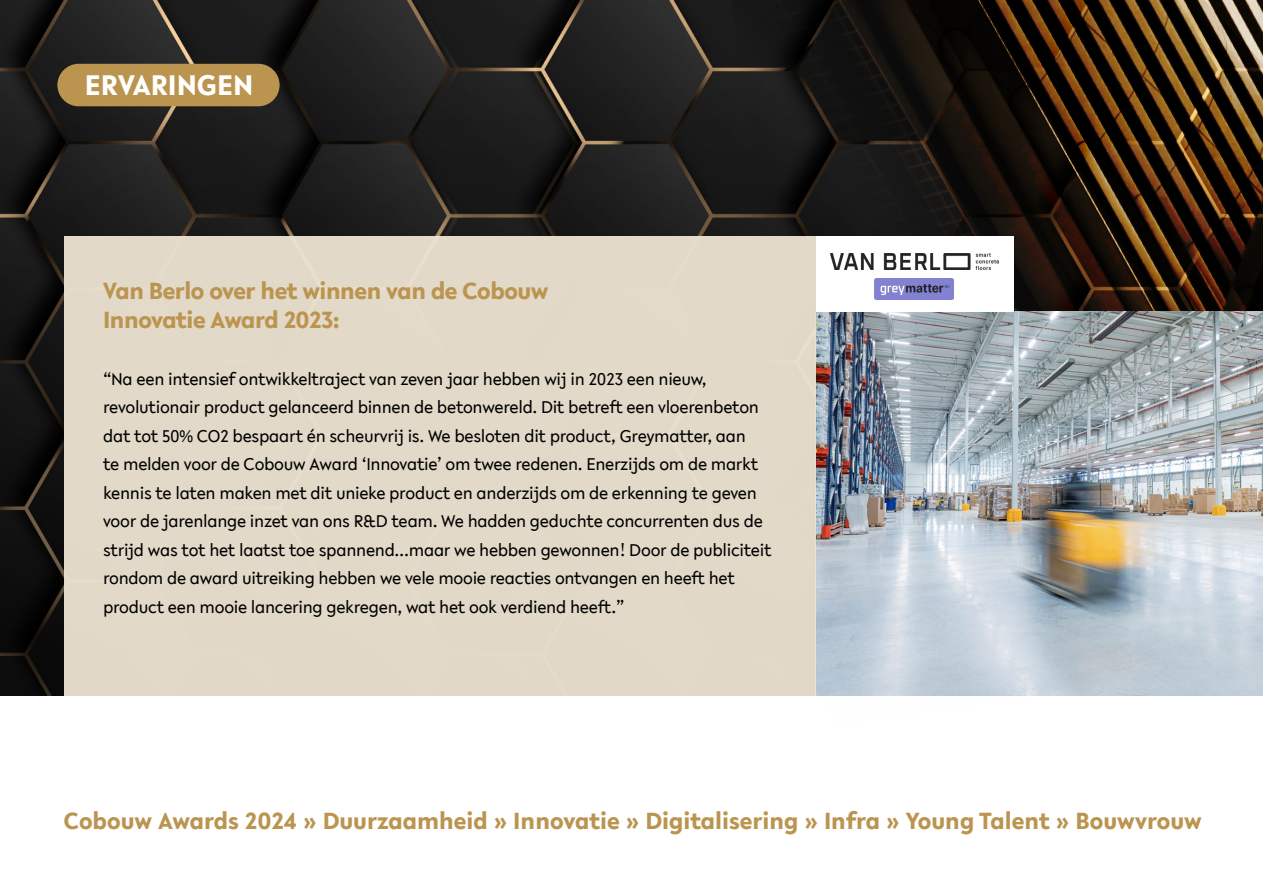
<style>
.page{position:relative;width:1263px;height:893px;background:#fff}
.page>*{position:absolute;margin:0;border:0;box-sizing:border-box;transform-origin:0 0}
.t1{font:700 30px "Lelo";color:#fff}
.t2{font:700 24.75px "Lelo";color:#bb9550}
.t3{font:700 24.75px/28.5px "Lelo";letter-spacing:-.02em;color:#bb9550}
.t4{font:18px/28.5px "Lelo";letter-spacing:-.02em;color:#000}
</style>
<div class="page">
<svg style="left:0;top:0;width:730px;height:696px;fill:#1c1c1c"></svg>
<img style="left:730px;top:0;width:533px;height:312px">
<img style="left:816px;top:312px;width:447px;height:384px">
<div style="left:65px;top:236px;width:751px;height:460px;background:#e2d9c9"></div>
<div style="left:57px;top:64px;width:223px;height:42px;background:#bb9550;border-radius:21px"></div>
<div style="left:816px;top:236px;width:197px;height:76px;background:#fff"></div>
<img style="left:830px;top:254px;width:169px;height:15px">
<img style="left:874px;top:279px;width:79px;height:21px">
<h1 class="t1" style="left:85px;top:65px;width:170px">ERVARINGEN</h1>
<h2 class="t3" style="left:103px;top:277px;width:447px">Van Berlo over het winnen van de Cobouw<br>Innovatie Award 2023:</h2>
<p class="t4" style="left:103px;top:364px;width:670px">“Na een intensief ontwikkeltraject van zeven jaar hebben wij in 2023 een nieuw, revolutionair product gelanceerd binnen de betonwereld. Dit betreft een vloerenbeton dat tot 50% CO2 bespaart én scheurvrij is. We besloten dit product, Greymatter, aan<br>te melden voor de Cobouw Award ‘Innovatie’ om twee redenen. Enerzijds om de markt kennis te laten maken met dit unieke product en anderzijds om de erkenning te geven voor de jarenlange inzet van ons R&amp;D team. We hadden geduchte concurrenten dus de strijd was tot het laatst toe spannend…maar we hebben gewonnen! Door de publiciteit rondom de award uitreiking hebben we vele mooie reacties ontvangen en heeft het product een mooie lancering gekregen, wat het ook verdiend heeft.”</p>
<h2 class="t2" style="left:64px;top:804px;width:1139px">Cobouw Awards 2024 » Duurzaamheid » Innovatie » Digitalisering » Infra » Young Talent » Bouwvrouw</h2>
</div>
